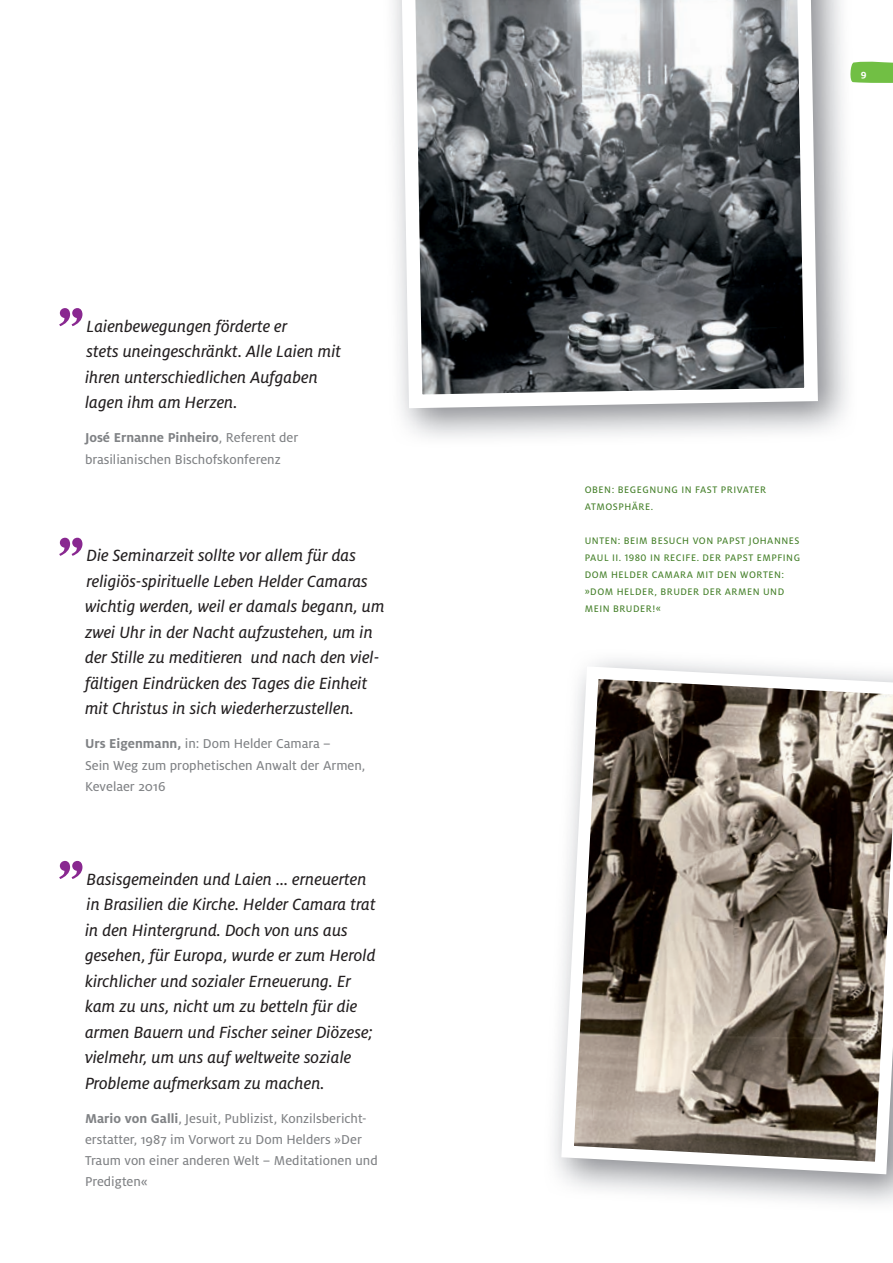
<style>
.page{position:relative;width:893px;height:1263px;background:#fff}
.page>*{position:absolute;margin:0;border:0;box-sizing:border-box;transform-origin:0 0}
.t1{font:700 52.8px "Century Old Style Std";color:#892890}
.t2{font:18px/25.5px "Milo OT Text Ita";color:#231f20}
.t3{font:14.25px/21.3px "Milo OT Text";color:#808285}
.t4{font:700 14.25px "Milo OT";color:#808285}
.t5{font:10.5px/17px "Milo OT Text";letter-spacing:.05em;color:#45802a}
.t6{font:700 10.5px "Milo OT";color:#fff}
.s1{font-family:"Milo OT Text";font-weight:400}
.s2{font-family:"Milo OT";font-weight:700}
</style>
<div class="page">
<svg style="left:394px;top:0;width:431px;height:415px"></svg>
<svg style="left:555px;top:660px;width:338px;height:520px"></svg>
<svg style="left:850px;top:61px;width:43px;height:22px"></svg>
<h1 class="t1" style="left:57px;top:263px;width:29px">„</h1>
<p class="t2" style="left:85px;top:313px;width:258px">Laienbewegungen förderte er<br>stets uneingeschränkt. Alle Laien mit ihren unterschiedlichen Aufgaben lagen ihm am Herzen.</p>
<p class="t4" style="left:85px;top:430px;width:215px">José Ernanne Pinheiro<span class="s1">, Referent der</span></p>
<p class="t3" style="left:85px;top:448px;width:197px">brasilianischen Bischofskonferenz</p>
<h1 class="t1" style="left:57px;top:492px;width:29px">„</h1>
<p class="t2" style="left:85px;top:543px;width:301px">Die Seminarzeit sollte vor allem für das religiös- spirituelle Leben Helder Camaras wichtig werden, weil er damals begann, um zwei Uhr in der Nacht aufzustehen, um in der Stille zu meditieren und nach den viel&shy;fältigen Eindrücken des Tages die Einheit mit Christus in sich wiederherzustellen.</p>
<p class="t3" style="left:85px;top:733px;width:282px"><span class="s2">Urs Eigenmann,</span> in: Dom Helder Camara –<br>Sein Weg zum prophetischen Anwalt der Armen,<br>Kevelaer 2016</p>
<h1 class="t1" style="left:57px;top:815px;width:29px">„</h1>
<p class="t2" style="left:85px;top:866px;width:292px">Basisgemeinden und Laien ... erneuerten in Brasilien die Kirche. Helder Camara trat in den Hintergrund. Doch von uns aus gesehen, für Europa, wurde er zum Herold kirchlicher und sozialer Erneuerung. Er kam zu uns, nicht um zu betteln für die armen Bauern und Fischer seiner Diözese; vielmehr, um uns auf weltweite soziale Probleme aufmerksam zu machen.</p>
<p class="t3" style="left:85px;top:1108px;width:294px"><span class="s2">Mario von Galli</span>, Jesuit, Publizist, Konzilsbericht&shy;erstatter, 1987 im Vorwort zu Dom Helders »Der Traum von einer anderen Welt – Meditationen und Predigten«</p>
<p class="t6" style="left:861px;top:67px;width:7px">9</p>
<p class="t5" style="left:585px;top:481px;width:183px">OBEN: BEGEGNUNG IN FAST PRIVATER<br>ATMOSPHÄRE.</p>
<p class="t5" style="left:585px;top:532px;width:217px">UNTEN: BEIM BESUCH VON PAPST J OHANNES<br>PAUL II. 1980 IN RECIFE. DER PAPST EMPFING<br>DOM HELDER CAMARA MIT DEN WORTEN: »DOM HELDER, BRUDER DER ARMEN UND<br>MEIN BRUDER!«</p>
</div>
